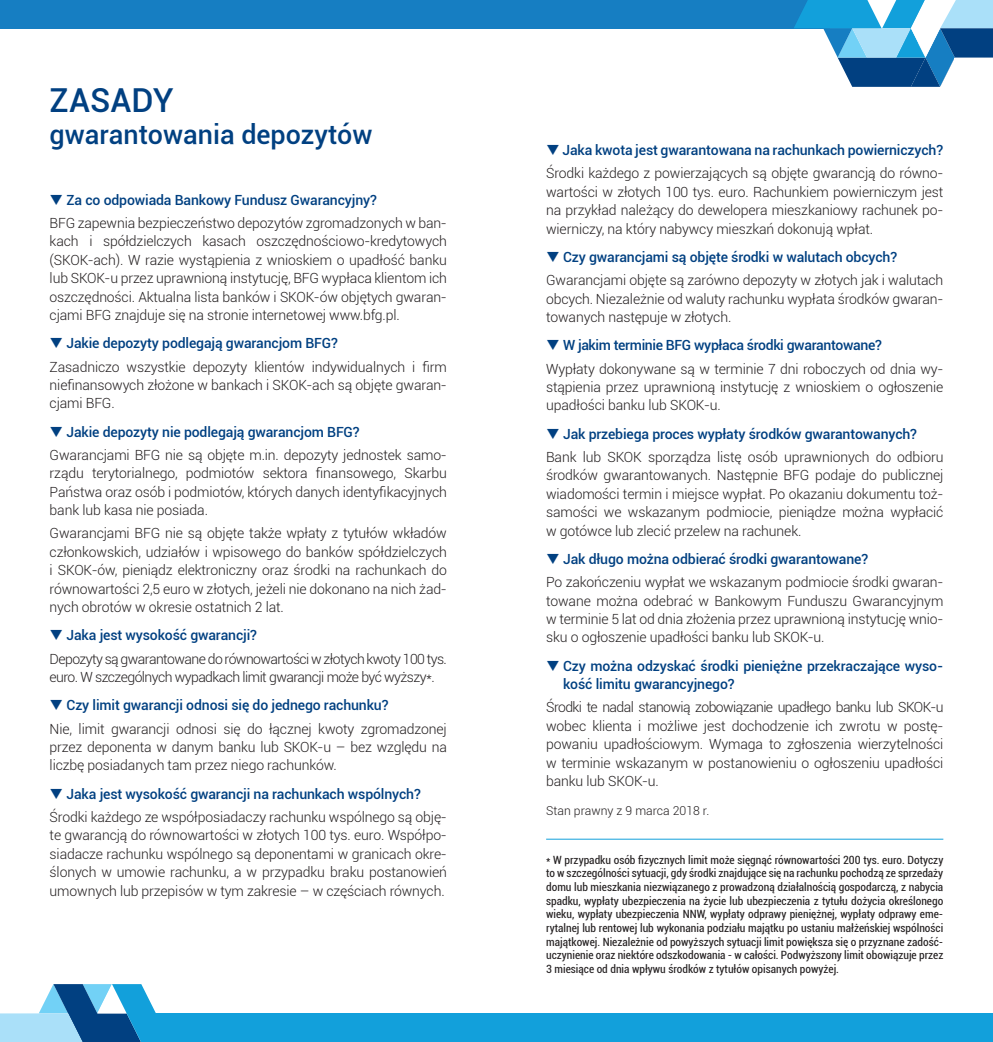
<style>
.page{position:relative;width:993px;height:1042px;background:#fff}
.page>*{position:absolute;margin:0;border:0;box-sizing:border-box;transform-origin:0 0}
.t1{font:500 33.07px "Roboto";color:#014081}
.t2{font:500 26.78px "Roboto";color:#014081}
.t3{font:300 14px/18.4px "Roboto";letter-spacing:-.01em;color:#231f20;text-align:justify}
.t4{font:500 14px/18.4px "Roboto";letter-spacing:-.01em;color:#014081}
.t5{font:300 14px/18.4px "Roboto";letter-spacing:-.04em;color:#231f20}
.t6{font:300 12.25px "Roboto";color:#231f20}
.t7{font:condensed 11.38px/13.7px "Roboto";color:#231f20;text-align:justify}
</style>
<div class="page">
<svg style="left:0;top:984px;width:156px;height:58px"></svg>
<div style="left:154px;top:1013px;width:838px;height:29px;background:#12a0db"></div>
<div style="left:0;top:0;width:828px;height:28px;background:#167ec2"></div>
<hr style="left:546px;top:839px;width:397px;height:1px;background:#12a0db">
<svg style="left:793px;top:0;width:199px;height:87px"></svg>
<p class="t1" style="left:50px;top:77px;width:126px">ZASADY</p>
<p class="t2" style="left:50px;top:115px;width:324px">gwarantowania depozytów</p>
<p class="t4" style="left:50px;top:190px;width:328px">❑ Za co odpowiada Bankowy Fundusz Gwarancyjny?</p>
<p class="t3" style="left:50px;top:213px;width:398px">BFG zapewnia bezpieczeństwo depozytów zgromadzonych w ban&shy;kach i spółdzielczych kasach oszczędnościowo-kredytowych (SKOK-ach). W razie wystąpienia z wnioskiem o upadłość banku lub SKOK-u przez uprawnioną instytucję, BFG wypłaca klientom ich oszczędności. Aktualna lista banków i SKOK-ów objętych gwaran&shy;cjami BFG znajduje się na stronie internetowej www.bfg.pl.</p>
<p class="t4" style="left:50px;top:333px;width:290px">❑ Jakie depozyty podlegają gwarancjom BFG?</p>
<p class="t3" style="left:50px;top:357px;width:398px">Zasadniczo wszystkie depozyty klientów indywidualnych i firm niefinansowych złożone w bankach i SKOK-ach są objęte gwaran&shy;cjami BFG.</p>
<p class="t4" style="left:50px;top:422px;width:311px">❑ Jakie depozyty nie podlegają gwarancjom BFG?</p>
<p class="t3" style="left:50px;top:445px;width:398px">Gwarancjami BFG nie są objęte m.in. depozyty jednostek samo&shy;rządu terytorialnego, podmiotów sektora finansowego, Skarbu Państwa oraz osób i podmiotów, których danych identyfikacyjnych bank lub kasa nie posiada.</p>
<p class="t3" style="left:50px;top:524px;width:398px">Gwarancjami BFG nie są objęte także wpłaty z tytułów wkładów członkowskich, udziałów i wpisowego do banków spółdzielczych i SKOK-ów, pieniądz elektroniczny oraz środki na rachunkach do równowartości 2,5 euro w złotych, jeżeli nie dokonano na nich żad&shy;nych obrotów w okresie ostatnich 2 lat.</p>
<p class="t4" style="left:50px;top:625px;width:209px">❑ Jaka jest wysokość gwarancji?</p>
<p class="t5" style="left:50px;top:649px;width:398px">Depozyty są gwarantowane do równowartości w złotych kwoty 100 tys. euro. W szczególnych wypadkach limit gwarancji może być wyższy*.</p>
<p class="t4" style="left:50px;top:695px;width:340px">❑ Czy limit gwarancji odnosi się do jednego rachunku?</p>
<p class="t3" style="left:50px;top:719px;width:398px">Nie, limit gwarancji odnosi się do łącznej kwoty zgromadzonej przez deponenta w danym banku lub SKOK-u – bez względu na liczbę posiadanych tam przez niego rachunków.</p>
<p class="t4" style="left:50px;top:784px;width:372px">❑ Jaka jest wysokość gwarancji na rachunkach wspólnych?</p>
<p class="t3" style="left:50px;top:807px;width:398px">Środki każdego ze współposiadaczy rachunku wspólnego są obję&shy;te gwarancją do równowartości w złotych 100 tys. euro. Współpo&shy;siadacze rachunku wspólnego są deponentami w granicach okre&shy;ślonych w umowie rachunku, a w przypadku braku postanowień umownych lub przepisów w tym zakresie – w częściach równych.</p>
<p class="t4" style="left:546px;top:140px;width:398px">❑ Jaka kwota jest gwarantowana na rachunkach powierniczych?</p>
<p class="t3" style="left:546px;top:164px;width:398px">Środki każdego z powierzających są objęte gwarancją do równo&shy;wartości w złotych 100 tys. euro. Rachunkiem powierniczym jest na przykład należący do dewelopera mieszkaniowy rachunek po&shy;wierniczy, na który nabywcy mieszkań dokonują wpłat.</p>
<p class="t4" style="left:546px;top:247px;width:352px">❑ Czy gwarancjami są objęte środki w walutach obcych?</p>
<p class="t3" style="left:546px;top:271px;width:398px">Gwarancjami objęte są zarówno depozyty w złotych jak i walutach obcych. Niezależnie od waluty rachunku wypłata środków gwaran&shy;towanych następuje w złotych.</p>
<p class="t4" style="left:546px;top:336px;width:337px">❑ W jakim terminie BFG wypłaca środki gwarantowane?</p>
<p class="t3" style="left:546px;top:359px;width:398px">Wypłaty dokonywane są w terminie 7 dni roboczych od dnia wy&shy;stąpienia przez uprawnioną instytucję z wnioskiem o ogłoszenie upadłości banku lub SKOK-u.</p>
<p class="t4" style="left:546px;top:424px;width:372px">❑ Jak przebiega proces wypłaty środków gwarantowanych?</p>
<p class="t3" style="left:546px;top:447px;width:398px">Bank lub SKOK sporządza listę osób uprawnionych do odbioru środków gwarantowanych. Następnie BFG podaje do publicznej wiadomości termin i miejsce wypłat. Po okazaniu dokumentu toż&shy;samości we wskazanym podmiocie, pieniądze można wypłacić w gotówce lub zlecić przelew na rachunek.</p>
<p class="t4" style="left:546px;top:549px;width:323px">❑ Jak długo można odbierać środki gwarantowane?</p>
<p class="t3" style="left:546px;top:572px;width:398px">Po zakończeniu wypłat we wskazanym podmiocie środki gwaran&shy;towane można odebrać w Bankowym Funduszu Gwarancyjnym w terminie 5 lat od dnia złożenia przez uprawnioną instytucję wnio&shy;sku o ogłoszenie upadłości banku lub SKOK-u.</p>
<p class="t4" style="left:563px;top:656px;width:381px;text-indent:-17px">❑ Czy można odzyskać środki pieniężne przekraczające wyso&shy;kość limitu gwarancyjnego?</p>
<p class="t3" style="left:546px;top:698px;width:399px">Środki te nadal stanowią zobowiązanie upadłego banku lub SKOK-u wobec klienta i możliwe jest dochodzenie ich zwrotu w postę&shy;powaniu upadłościowym. Wymaga to zgłoszenia wierzytelności w terminie wskazanym w postanowieniu o ogłoszeniu upadłości banku lub SKOK-u.</p>
<p class="t6" style="left:546px;top:802px;width:164px">Stan prawny z 9 marca 2018 r.</p>
<p class="t7" style="left:546px;top:852px;width:398px">* W przypadku osób fizycznych limit może sięgnąć równowartości 200 tys. euro. Dotyczy to w szczególności sytuacji, gdy środki znajdujące się na rachunku pochodzą ze sprzedaży domu lub mieszkania niezwiązanego z prowadzoną działalnością gospodarczą, z nabycia spadku, wypłaty ubezpieczenia na życie lub ubezpieczenia z tytułu dożycia określonego wieku, wypłaty ubezpieczenia NNW, wypłaty odprawy pieniężnej, wypłaty odprawy eme&shy;rytalnej lub rentowej lub wykonania podziału majątku po ustaniu małżeńskiej wspólności majątkowej. Niezależnie od powyższych sytuacji limit powiększa się o przyznane zadość&shy;uczynienie oraz niektóre odszkodowania - w całości. Podwyższony limit obowiązuje przez 3 miesiące od dnia wpływu środków z tytułów opisanych powyżej.</p>
</div>
